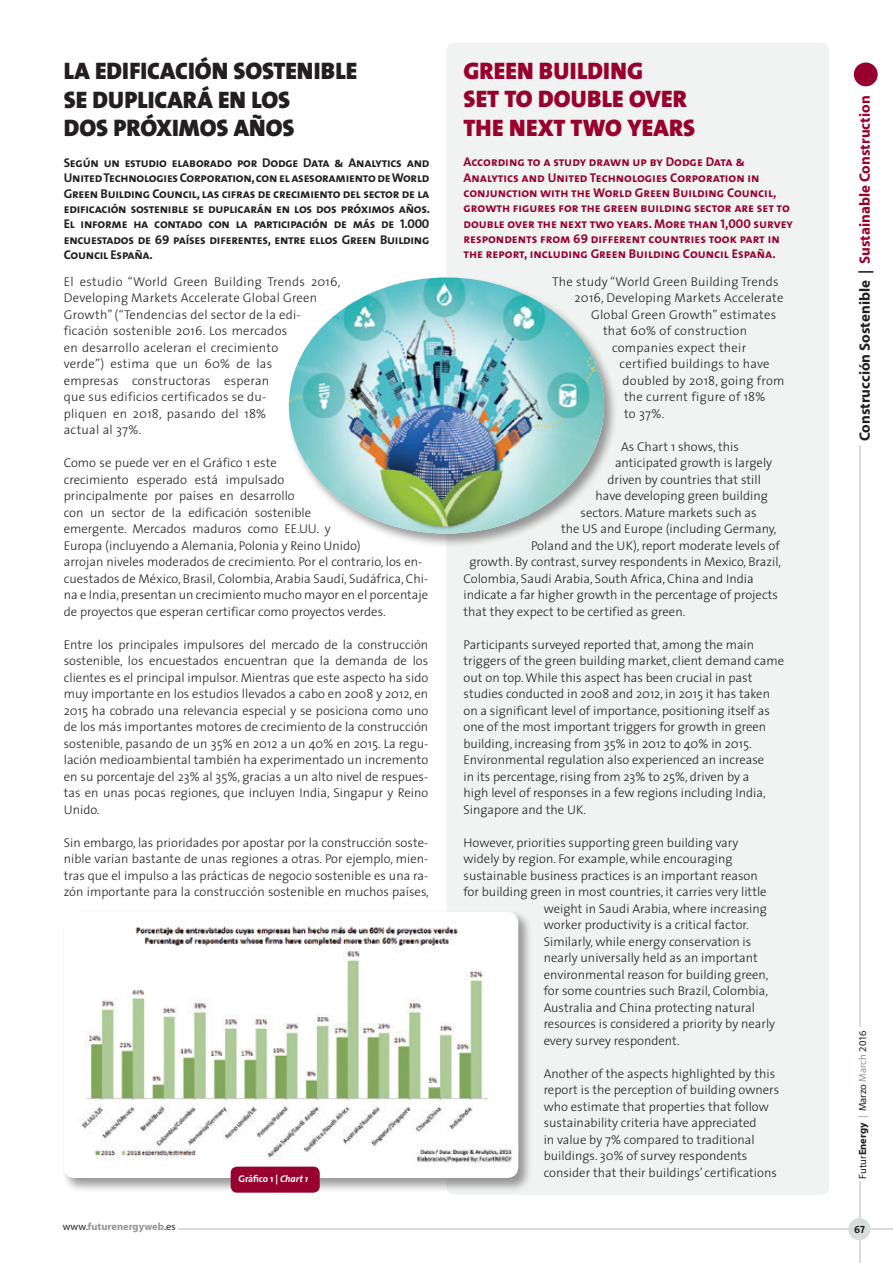
<style>
.page{position:relative;width:893px;height:1263px;background:#fff}
.page>*{position:absolute;margin:0;border:0;box-sizing:border-box;transform-origin:0 0}
.Titular_Grande{font:24px "The Sans Black Caps";color:#231f20}
.Titular_Grande-2{font:24px "The Sans Black Caps";letter-spacing:.005em;color:#98012d}
.t1{font:700 15px "Myriad";color:#231f20}
.Texto_ingles{font:300 12.75px/16.5px "The Sans";color:#231f20}
.Texto{font:300 12.75px/16.5px "The Sans";color:#231f20;text-align:justify}
.Titular_Grande-3{font:12.75px/15.3px "The Sans Bold Caps";letter-spacing:-.02em;color:#231f20;text-align:justify}
.Texto-2{font:300 12.75px/16.5px "The Sans";letter-spacing:.02em;color:#231f20}
.Titular_Grande-4{font:12.75px/15.3px "The Sans Bold Caps";color:#98012d}
.Texto_ingles-2{font:300 12.75px "The Sans";letter-spacing:.02em;color:#231f20}
.t2{font:10.5px "Myriad";color:#231f20}
.t3{font:700 10.5px "Myriad";color:#939598}
.t4{font:10.5px "The Sans Bold Caps";color:#231f20}
.t5{font:700 9.75px "The Sans";letter-spacing:-.015em;color:#fff}
.s1{font-style:italic}
.s2{color:#98012d}
.s3{font-weight:700}
.s4{color:#8b9b92}
.s5{font-weight:400;color:#231f20}
</style>
<div class="page">
<div style="left:446px;top:43px;width:383px;height:1152px;background:#f0f3f2;border-radius:9px"></div>
<div style="left:61px;top:909px;width:472px;height:283px;background:#231f20;opacity:.45"></div>
<div style="left:64px;top:912px;width:454px;height:266px;background:#fff;border-radius:11px"></div>
<img style="left:81px;top:926px;width:431px;height:239px">
<div style="left:231px;top:1166px;width:89px;height:27px;background:#98012d;border-radius:6px"></div>
<div style="left:286px;top:275px;width:332px;height:273px;background:#231f20;opacity:.45"></div>
<img style="left:289px;top:277px;width:315px;height:257px">
<div style="left:854px;top:63px;width:24px;height:23px;background:#98012d;border-radius:50%"></div>
<hr style="left:178px;top:1228px;width:715px;height:2px;background:#d7ddda">
<hr style="left:859px;top:1181px;width:1px;height:82px;background:#d7ddda">
<hr style="left:859px;top:445px;width:1px;height:581px;background:#d7ddda">
<div style="left:848px;top:1218px;width:22px;height:22px;background:#d7ddda;border-radius:50%"></div>
<p class="Titular_Grande" style="left:64px;top:50px;width:295px">LA EDIFICACIÓN SOSTENIBLE</p>
<p class="Titular_Grande" style="left:64px;top:79px;width:228px">SE DUPLICARÁ EN LOS</p>
<p class="Titular_Grande" style="left:64px;top:108px;width:232px">DOS PRÓXIMOS AÑOS</p>
<p class="Titular_Grande-3" style="left:64px;top:155px;width:368px">Según un estudio elaborado por Dodge Data &amp; Analytics and United Technologies Corporation, con el asesoramiento de World Green Building Council, las cifras de crecimiento del sector de la edificación sostenible se duplicarán en los dos próximos años.<br>El informe ha contado con la participación de más de 1.000 encuestados de 69 países diferentes, entre ellos Green Building Council España.</p>
<p class="Texto-2" style="left:64px;top:273px;width:278px">El estudio “World Green Building Trends 2016, Developing Markets Accelerate Global Green Growth” (“Tendencias del sector de la edi&shy;ficación sostenible 2016. Los mercados<br>en desarrollo aceleran el crecimiento<br>verde”) estima que un 60% de las<br>empresas constructoras esperan<br>que sus edificios certificados se du-<br>pliquen en 2018, pasando del 18%<br>actual al 37%.</p>
<p class="Texto" style="left:64px;top:454px;width:366px;text-align:left">Como se puede ver en el Gráfico 1 este<br>crecimiento esperado está impulsado<br>principalmente por países en desarrollo<br>con un sector de la edificación sostenible<br>emergente. Mercados maduros como EE.UU. y<br>Europa (incluyendo a Alemania, Polonia y Reino Unido)<br>arrojan niveles moderados de crecimiento. Por el contrario, los en&shy;cuestados de México, Brasil, Colombia, Arabia Saudí, Sudáfrica, Chi&shy;na e India, presentan un crecimiento mucho mayor en el porcentaje de proyectos que esperan certificar como proyectos verdes.</p>
<p class="Texto" style="left:64px;top:636px;width:366px">Entre los principales impulsores del mercado de la construcción sostenible, los encuestados encuentran que la demanda de los clientes es el principal impulsor. Mientras que este aspecto ha sido muy importante en los estudios llevados a cabo en 2008 y 2012, en 2015 ha cobrado una relevancia especial y se posiciona como uno de los más importantes motores de crecimiento de la construcción sostenible, pasando de un 35% en 2012 a un 40% en 2015. La regu&shy;lación medioambiental también ha experimentado un incremento en su porcentaje del 23% al 35%, gracias a un alto nivel de respues&shy;tas en unas pocas regiones, que incluyen India, Singapur y Reino Unido.</p>
<p class="Texto" style="left:64px;top:834px;width:367px">Sin embargo, las prioridades por apostar por la construcción soste&shy;nible varían bastante de unas regiones a otras. Por ejemplo, mien&shy;tras que el impulso a las prácticas de negocio sostenible es una ra&shy;zón importante para la construcción sostenible en muchos países,</p>
<p class="t5" style="left:239px;top:1171px;width:71px">Gráfico 1 | <span class="s1">Chart 1</span></p>
<p class="Titular_Grande-2" style="left:463px;top:50px;width:181px">GREEN BUILDING</p>
<p class="Titular_Grande-2" style="left:463px;top:79px;width:225px">SET TO DOUBLE OVER</p>
<p class="Titular_Grande-2" style="left:463px;top:107px;width:233px">THE NEXT TWO YEARS</p>
<p class="Titular_Grande-4" style="left:463px;top:154px;width:331px">According to a study drawn up by Dodge Data &amp; Analytics and United Technologies Corporation in conjunction with the World Green Building Council, growth figures for the green building sector are set to double over the next two years. More than 1,000 survey respondents from 69 different countries took part in the report, including Green Building Council España.</p>
<p class="Texto_ingles-2" style="left:552px;top:271px;width:228px">The study “World Green Building Trends</p>
<p class="Texto_ingles-2" style="left:574px;top:287px;width:210px">2016, Developing Markets Accelerate</p>
<p class="Texto_ingles-2" style="left:591px;top:304px;width:187px">Global Green Growth” estimates</p>
<p class="Texto_ingles-2" style="left:603px;top:320px;width:146px">that 60% of construction</p>
<p class="Texto_ingles-2" style="left:612px;top:337px;width:136px">companies expect their</p>
<p class="Texto_ingles-2" style="left:619px;top:353px;width:152px">certified buildings to have</p>
<p class="Texto_ingles-2" style="left:622px;top:370px;width:163px">doubled by 2018, going from</p>
<p class="Texto_ingles-2" style="left:624px;top:386px;width:143px">the current figure of 18%</p>
<p class="Texto_ingles" style="left:624px;top:405px;width:42px">to 37%.</p>
<p class="Texto_ingles" style="left:621px;top:438px;width:119px">As Chart 1 shows, this</p>
<p class="Texto_ingles" style="left:615px;top:454px;width:159px">anticipated growth is largely</p>
<p class="Texto_ingles" style="left:607px;top:471px;width:155px">driven by countries that still</p>
<p class="Texto_ingles" style="left:595px;top:487px;width:174px">have developing green building</p>
<p class="Texto_ingles" style="left:580px;top:504px;width:178px">sectors. Mature markets such as</p>
<p class="Texto_ingles" style="left:561px;top:520px;width:217px">the US and Europe (including Germany,</p>
<p class="Texto_ingles" style="left:531px;top:537px;width:250px">Poland and the UK), report moderate levels of</p>
<p class="Texto_ingles" style="left:469px;top:553px;width:313px">growth. By contrast, survey respondents in Mexico, Brazil,</p>
<p class="Texto_ingles" style="left:463px;top:570px;width:292px">Colombia, Saudi Arabia, South Africa, China and India</p>
<p class="Texto_ingles" style="left:463px;top:586px;width:316px">indicate a far higher growth in the percentage of projects</p>
<p class="Texto_ingles" style="left:463px;top:603px;width:223px">that they expect to be certified as green.</p>
<p class="Texto_ingles" style="left:463px;top:636px;width:322px">Participants surveyed reported that, among the main triggers of the green building market, client demand came out on top. While this aspect has been crucial in past studies conducted in 2008 and 2012, in 2015 it has taken on a significant level of importance, positioning itself as one of the most important triggers for growth in green building, increasing from 35% in 2012 to 40% in 2015.<br>Environmental regulation also experienced an increase<br>in its percentage, rising from 23% to 25%, driven by a<br>high level of responses in a few regions including India, Singapore and the UK.</p>
<p class="Texto_ingles" style="left:463px;top:834px;width:276px">However, priorities supporting green building vary</p>
<p class="Texto_ingles" style="left:463px;top:850px;width:271px">widely by region. For example, while encouraging</p>
<p class="Texto_ingles" style="left:463px;top:867px;width:296px">sustainable business practices is an important reason</p>
<p class="Texto_ingles" style="left:463px;top:883px;width:305px">for building green in most countries, it carries very little</p>
<p class="Texto_ingles" style="left:544px;top:900px;width:225px">weight in Saudi Arabia, where increasing</p>
<p class="Texto_ingles" style="left:544px;top:916px;width:207px">worker productivity is a critical factor.</p>
<p class="Texto_ingles" style="left:544px;top:933px;width:209px">Similarly, while energy conservation is</p>
<p class="Texto_ingles" style="left:544px;top:949px;width:216px">nearly universally held as an important</p>
<p class="Texto_ingles" style="left:544px;top:966px;width:226px">environmental reason for building green,</p>
<p class="Texto_ingles" style="left:544px;top:982px;width:226px">for some countries such Brazil, Colombia,</p>
<p class="Texto_ingles" style="left:544px;top:999px;width:213px">Australia and China protecting natural</p>
<p class="Texto_ingles" style="left:544px;top:1015px;width:233px">resources is considered a priority by nearly</p>
<p class="Texto_ingles" style="left:544px;top:1032px;width:138px">every survey respondent.</p>
<p class="Texto_ingles" style="left:544px;top:1065px;width:237px">Another of the aspects highlighted by this report is the perception of building owners who estimate that properties that follow sustainability criteria have appreciated<br>in value by 7% compared to traditional buildings. 30% of survey respondents consider that their buildings’ certifications</p>
<p class="t1" style="left:857px;top:441px;width:347px;rotate:-90deg">Construcción Sostenible | <span class="s2">Sustainable Construction</span></p>
<p class="t2" style="left:857px;top:1178px;width:150px;rotate:-90deg">Futur<span class="s3">Energy</span> <span class="s4">|</span> Marzo <span class="s4">March</span> 2016</p>
<p class="t3" style="left:63px;top:1220px;width:114px"><span class="s5">www.</span>futurenergyweb<span class="s5">.es</span></p>
<p class="t4" style="left:854px;top:1220px;width:12px">67</p>
</div>
